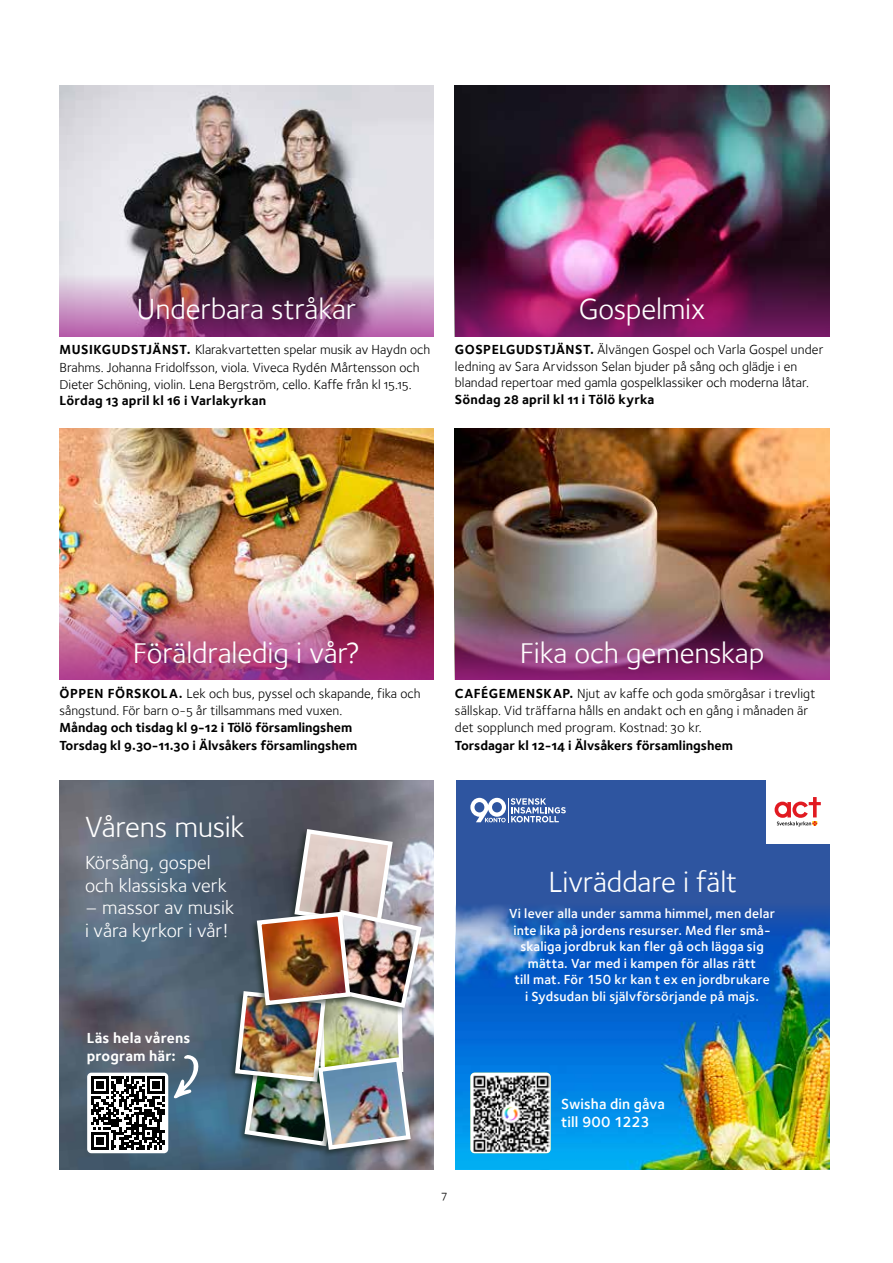
<style>
.page{position:relative;width:893px;height:1263px;background:#fff}
.page>*{position:absolute;margin:0;border:0;box-sizing:border-box;transform-origin:0 0}
.t1{font:30px "Foundry Sterling Book OSF";letter-spacing:-.005em;color:#fff}
.t2{font:19.5px/22.5px "Foundry Sterling Book OSF";color:#fff}
.t3{font:700 15px/18px "Foundry Sterling";letter-spacing:.01em;color:#fff}
.t4{font:600 15px/18px "Foundry Sterling";letter-spacing:.005em;color:#fff}
.t5{font:13.5px/17.2px "Foundry Sterling Book OSF";color:#000}
.t6{font:600 13.5px/16.5px "Foundry Sterling";letter-spacing:.015em;color:#fff;text-align:center}
.t7{font:13.5px/17.2px "Foundry Sterling Bold OSF";letter-spacing:-.005em;color:#000}
.t8{font:13.5px "Foundry Sterling Bold OSF";letter-spacing:.015em;color:#000}
.t9{font:12px "Foundry Sterling Book OSF";color:#000}
.s1{font-family:"Foundry Sterling Bold OSF"}
</style>
<div class="page">
<div style="left:456px;top:780px;width:374px;height:390px;background:#2e55a0"></div>
<img style="left:456px;top:906px;width:374px;height:264px">
<svg style="left:470px;top:798px;width:96px;height:24px"></svg>
<div style="left:766px;top:780px;width:64px;height:64px;background:#fff"></div>
<svg style="left:775px;top:797px;width:46px;height:29px"></svg>
<img style="left:455px;top:85px;width:374px;height:251px">
<img style="left:60px;top:780px;width:374px;height:389px">
<div style="left:227px;top:990px;width:101px;height:100px;background:#101e14;opacity:.56"></div>
<div style="left:310px;top:1056px;width:102px;height:102px;background:#101e14;opacity:.56"></div>
<img style="left:233px;top:827px;width:191px;height:325px">
<svg style="left:174px;top:1055px;width:25px;height:43px"></svg>
<img style="left:60px;top:85px;width:374px;height:251px">
<img style="left:60px;top:428px;width:374px;height:252px">
<img style="left:455px;top:428px;width:374px;height:252px">
<svg style="left:470px;top:1073px;width:81px;height:80px"></svg>
<img style="left:472px;top:1075px;width:77px;height:77px">
<svg style="left:87px;top:1073px;width:81px;height:80px"></svg>
<h1 class="t1" style="left:137px;top:292px;width:221px">Underbara stråkar</h1>
<p class="t5" style="left:60px;top:341px;width:372px"><span class="s1">MUSIKGUDSTJÄNST.</span> Klarakvartetten spelar musik av Haydn och<br>Brahms. Johanna Fridolfsson, viola. Viveca Rydén Mårtensson och<br>Dieter Schöning, violin. Lena Bergström, cello. Kaffe från kl 15.15.</p>
<p class="t8" style="left:60px;top:393px;width:208px">Lördag 13 april kl 16 i Varlakyrkan</p>
<h1 class="t1" style="left:579px;top:292px;width:128px">Gospelmix</h1>
<p class="t5" style="left:455px;top:342px;width:370px;line-height:16.5px"><span class="s1">GOSPELGUDSTJÄNST.</span> Älvängen Gospel och Varla Gospel under ledning av Sara Arvidsson Selan bjuder på sång och glädje i en blandad repertoar med gamla gospelklassiker och moderna låtar.</p>
<p class="t8" style="left:455px;top:391px;width:201px">Söndag 28 april kl 11 i Tölö kyrka</p>
<h1 class="t1" style="left:133px;top:635px;width:229px">Föräldraledig i vår?</h1>
<p class="t5" style="left:60px;top:685px;width:363px"><span class="s1">ÖPPEN FÖRSKOLA.</span> Lek och bus, pyssel och skapande, fika och sångstund. För barn 0-5 år tillsammans med vuxen.</p>
<p class="t7" style="left:60px;top:719px;width:299px">Måndag och tisdag kl 9-12 i Tölö församlingshem<br>Torsdag kl 9.30-11.30 i Älvsåkers församlingshem</p>
<h1 class="t1" style="left:85px;top:809px;width:161px">Vårens musik</h1>
<h2 class="t2" style="left:85px;top:852px;width:143px">Körsång, gospel och klassiska verk</h2>
<h2 class="t2" style="left:85px;top:897px;width:151px">– massor av musik i våra kyrkor i vår!</h2>
<p class="t3" style="left:87px;top:1028px;width:105px">Läs hela vårens program här:</p>
<h1 class="t1" style="left:520px;top:635px;width:246px">Fika och gemenskap</h1>
<p class="t5" style="left:455px;top:685px;width:362px"><span class="s1">CAFÉGEMENSKAP.</span> Njut av kaffe och goda smörgåsar i trevligt sällskap. Vid träffarna hålls en andakt och en gång i månaden är det sopplunch med program. Kostnad: 30 kr.</p>
<p class="t7" style="left:455px;top:736px;width:279px">Torsdagar kl 12-14 i Älvsåkers församlingshem</p>
<h1 class="t1" style="left:548px;top:864px;width:190px">Livräddare i fält</h1>
<p class="t6" style="left:509px;top:905px;width:267px">Vi lever alla under samma himmel, men delar inte lika på jordens resurser. Med fler små&shy;skaliga jordbruk kan fler gå och lägga sig mätta. Var med i kampen för allas rätt<br>till mat. För 150 kr kan t ex en jordbrukare<br>i Sydsudan bli självförsörjande på majs.</p>
<p class="t4" style="left:561px;top:1095px;width:105px">Swisha din gåva till 900 1223</p>
<p class="t9" style="left:442px;top:1188px;width:7px">7</p>
</div>
